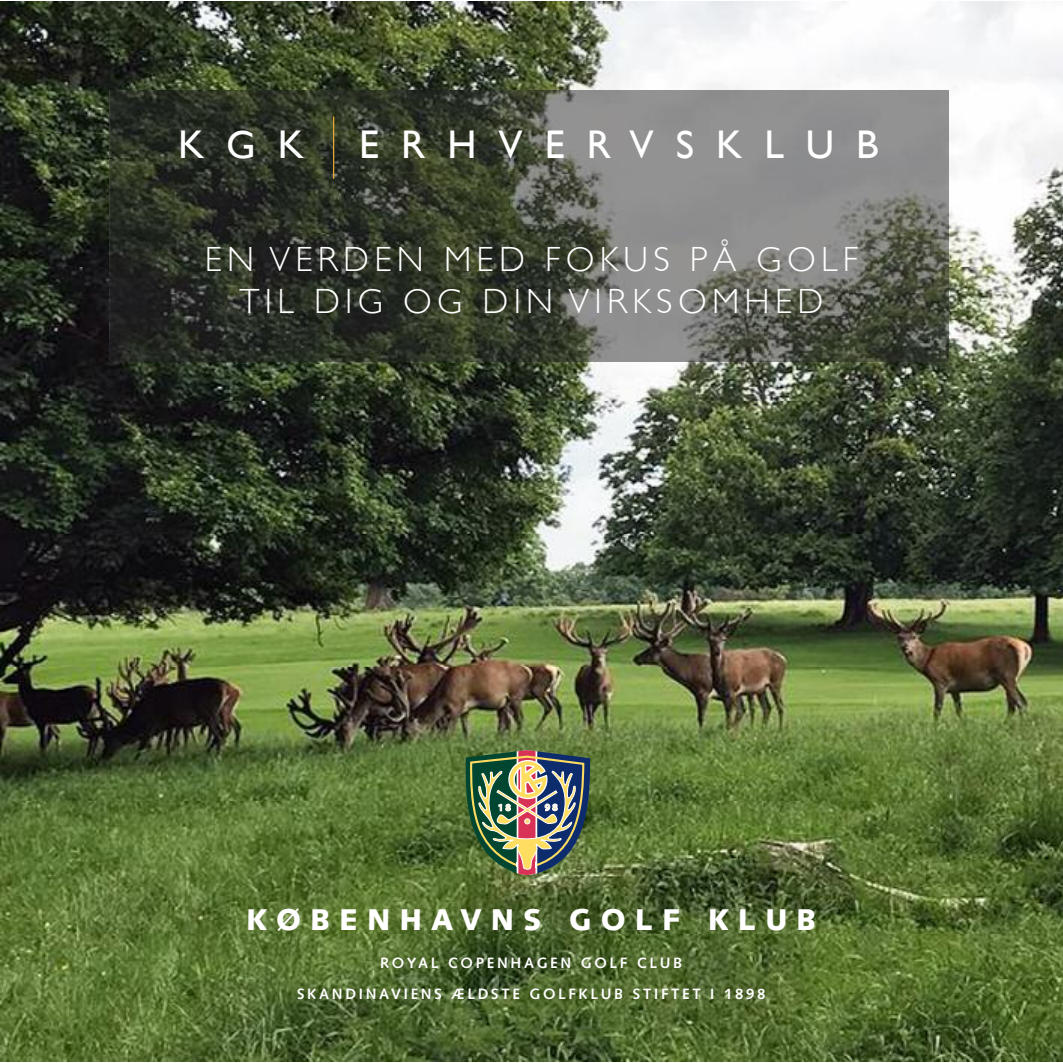
<style>
.page{position:relative;width:1063px;height:1063px;background:#fff}
.page>*{position:absolute;margin:0;border:0;box-sizing:border-box;transform-origin:0 0}
.t1{font:40px "Gill Sans";letter-spacing:.55em;color:#fff}
.t2{font:300 35px/42px "Gill Sans";letter-spacing:.15em;color:#fff;text-align:center}
.t3{font:900 30px "Syntax";letter-spacing:.3em;color:#fff}
.t4{font:700 15px/31.5px "Syntax";letter-spacing:.18em;color:#fff;text-align:center}
</style>
<div class="page">
<img style="left:0;top:1px;width:1063px;height:1061px">
<img style="left:466px;top:750px;width:124px;height:126px">
<img style="left:109px;top:90px;width:840px;height:271px">
<hr style="left:333px;top:116px;width:1px;height:63px;background:#e7a835">
<h1 class="t1" style="left:178px;top:121px;width:128px">KGK</h1>
<h1 class="t1" style="left:359px;top:121px;width:521px">ERHVERVSKLUB</h1>
<h2 class="t2" style="left:205px;top:239px;width:655px">EN VERDEN MED FOKUS PÅ GOLF<br>TIL DIG OG DIN VIRKSOMHED</h2>
<h3 class="t3" style="left:246px;top:907px;width:572px">KØBENHAVNS GOLF KLUB</h3>
<p class="t4" style="left:297px;top:948px;width:470px">ROYAL COPENHAGEN GOLF CLUB<br>SKANDINAVIENS ÆLDSTE GOLFKLUB STIFTET I 1898</p>
</div>
